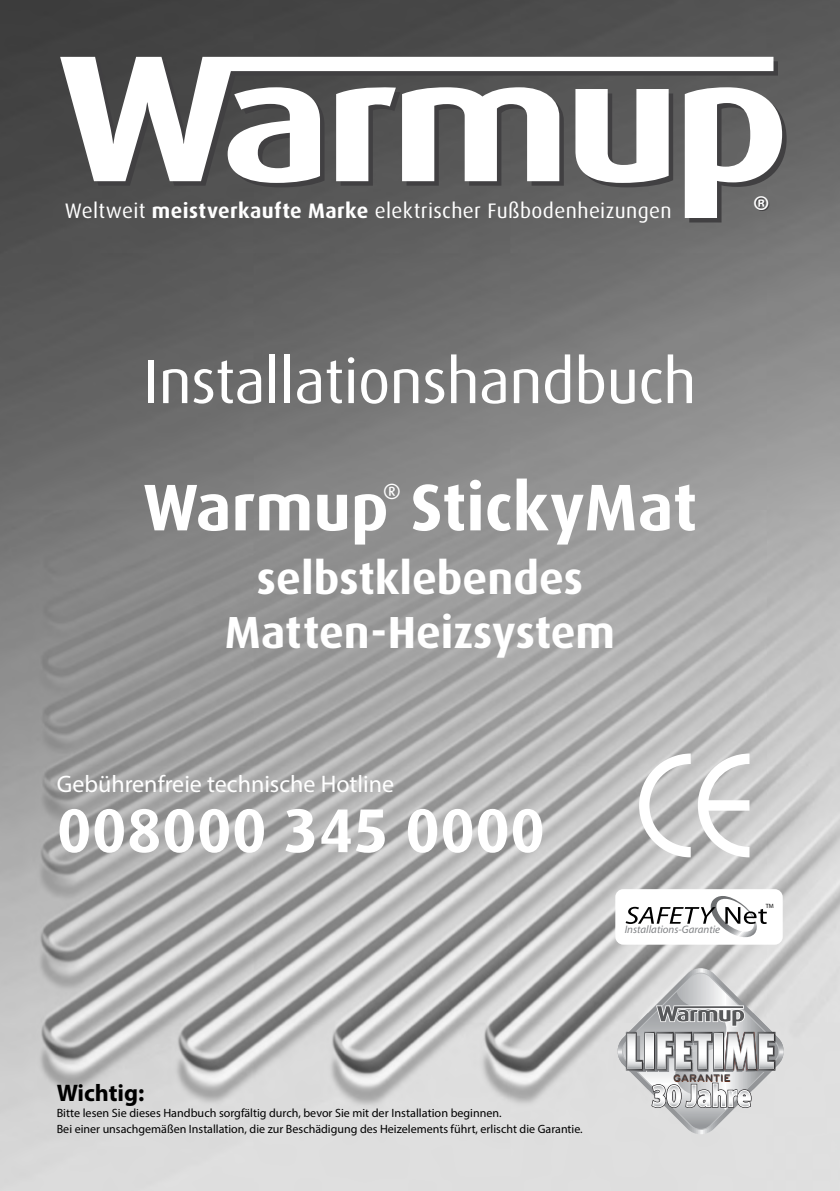
<style>
.page{position:relative;width:840px;height:1191px;background:#fff}
.page>*{position:absolute;margin:0;border:0;box-sizing:border-box;transform-origin:0 0}
.t1{font:700 66px "Dax";color:#fff}
.t2{font:62px "Dax";letter-spacing:-.01em;color:#fff}
.t3{font:700 62px "Dax";color:#fff}
.t4{font:700 45px/54px "Dax";color:#fff;text-align:center}
.t5{font:42px "Myriad Pro";color:#fff}
.t6{font:24px "Myriad Pro";color:#fff}
.t7{font:700 24px "Myriad Pro";color:#000}
.t8{font:700 22px "Dax";color:#fff}
.t9{font:21px "Dax";letter-spacing:.015em;color:#fff}
.t10{font:12px/16px "Myriad Pro";color:#000}
.t11{font:italic 11px "Myriad";color:#808285}
.t12{font:9.6px "Interstate";color:#602d1a;scale:1.21 1}
.t13{font:6.2px "Myriad";color:#000}
.s1{font-weight:700}
</style>
<div class="page">
<img style="left:0;top:0;width:839px;height:1191px">
<svg style="left:227px;top:181px;width:97px;height:6px"></svg>
<svg style="left:336px;top:181px;width:227px;height:5px"></svg>
<svg style="left:575px;top:181px;width:97px;height:6px"></svg>
<svg style="left:684px;top:87px;width:102px;height:135px"></svg>
<svg style="left:60px;top:57px;width:713px;height:124px"></svg>
<div style="left:615px;top:889px;width:167px;height:55px;background:#fff;border-radius:8px"></div>
<svg style="left:625px;top:896px;width:141px;height:42px"></svg>
<svg style="left:615px;top:968px;width:168px;height:168px;background:#c4c5c6"></svg>
<svg style="left:638px;top:753px;width:111px;height:104px"></svg>
<h3 class="t9" style="left:65px;top:199px;width:608px">Weltweit <span class="s1">meistverkaufte Marke</span> elektrischer Fußbodenheizungen</h3>
<h3 class="t5" style="left:752px;top:185px;width:19px">®</h3>
<h2 class="t2" style="left:143px;top:347px;width:554px">Installationshandbuch</h2>
<h1 class="t1" style="left:143px;top:470px;width:555px">Warmup StickyMat</h1>
<h3 class="t8" style="left:383px;top:479px;width:19px">®</h3>
<h3 class="t4" style="left:225px;top:552px;width:391px">selbstklebendes<br>Matten-Heizsystem</h3>
<h3 class="t6" style="left:57px;top:769px;width:339px">Gebührenfreie technische Hotline</h3>
<h2 class="t3" style="left:57px;top:795px;width:489px">008000 345 0000</h2>
<p class="t11" style="left:624px;top:924px;width:97px">Installations-Garantie</p>
<p class="t13" style="left:765px;top:903px;width:9px">TM</p>
<h3 class="t7" style="left:57px;top:1077px;width:89px">Wichtig:</h3>
<p class="t10" style="left:57px;top:1105px;width:527px">Bitte lesen Sie dieses Handbuch sorgfältig durch, bevor Sie mit der Installation beginnen.<br>Bei einer unsachgemäßen Installation, die zur Beschädigung des Heizelements führt, erlischt die Garantie.</p>
<p class="t12" style="left:673px;top:1072px;width:49px">GARANTIE</p>
</div>
